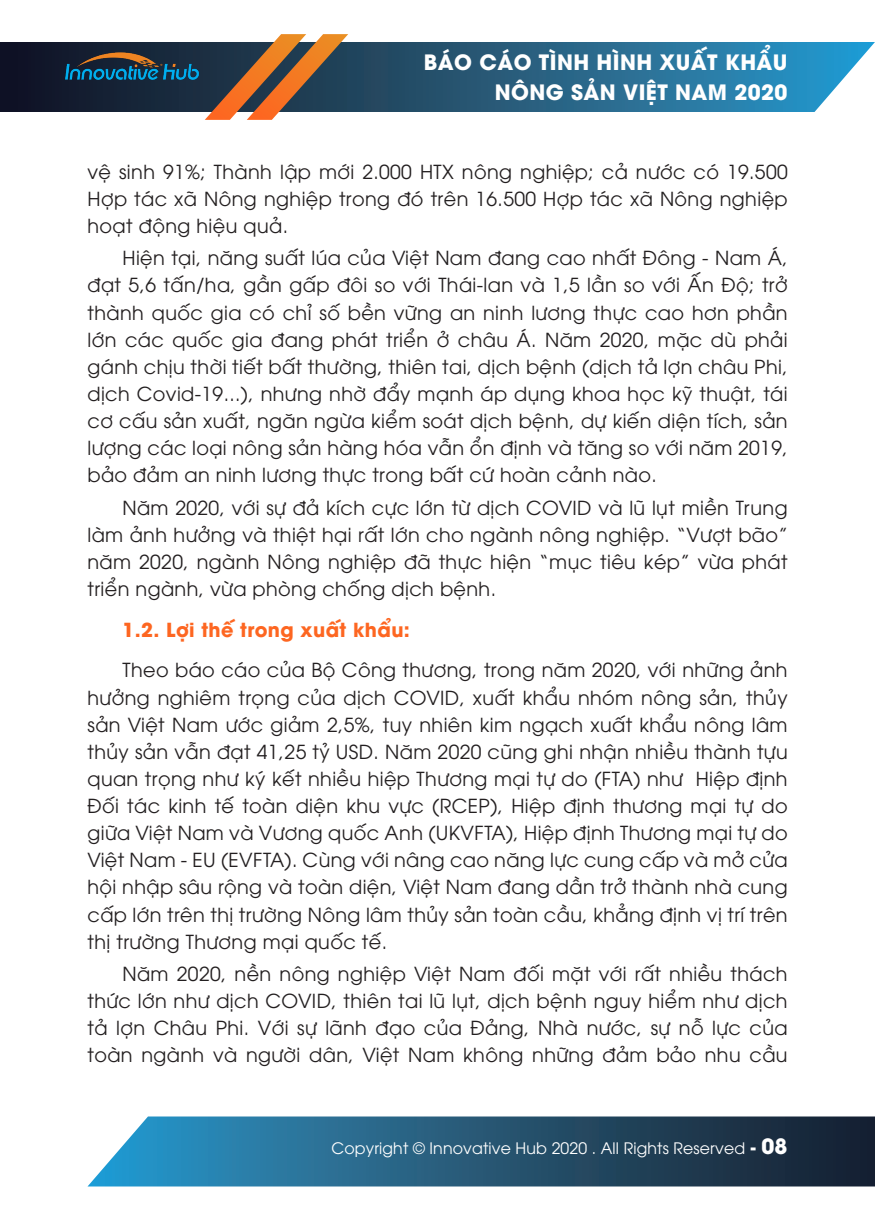
<style>
.page{position:relative;width:875px;height:1225px;background:#fff}
.page>*{position:absolute;margin:0;border:0;box-sizing:border-box;transform-origin:0 0}
.t1{font:700 21px/29.8px "UTM Avo";letter-spacing:.02em;color:#fff;text-align:right}
.Content{font:19.25px/27.1px "UTM Avo";letter-spacing:.02em;color:#231f20;text-align:justify}
.Heading3{font:700 19.25px "UTM Avo";letter-spacing:.02em;color:#fd6621}
.t2{font:15.75px "UTM Avo";letter-spacing:.01em;color:#fff}
.s1{font-weight:700;font-size:17.5px}
.s2{font-weight:700;font-size:21px}
</style>
<div class="page">
<svg style="left:0;top:42px;width:875px;height:70px;background:#2d6383"></svg>
<svg style="left:88px;top:1116px;width:787px;height:70px;background:#2d5e7c"></svg>
<img style="left:56px;top:42px;width:149px;height:48px">
<svg style="left:205px;top:34px;width:143px;height:86px;background:#846754"></svg>
<p class="t1" style="left:424px;top:45px;width:365px">BÁO CÁO TÌNH HÌNH XUẤT KHẨU<br>NÔNG SẢN VIỆT NAM 2020</p>
<p class="Content" style="left:88px;top:156px;width:702px">vệ sinh 91%; Thành lập mới 2.000 HTX nông nghiệp; cả nước có 19.500<br>Hợp tác xã Nông nghiệp trong đó trên 16.500 Hợp tác xã Nông nghiệp hoạt động hiệu quả.</p>
<p class="Content" style="left:88px;top:243px;width:702px;text-indent:35px">Hiện tại, năng suất lúa của Việt Nam đang cao nhất Đông - Nam Á, đạt 5,6 tấn/ha, gần gấp đôi so với Thái-lan và 1,5 lần so với Ấn Độ; trở thành quốc gia có chỉ số bền vững an ninh lương thực cao hơn phần lớn các quốc gia đang phát triển ở châu Á. Năm 2020, mặc dù phải gánh chịu thời tiết bất thường, thiên tai, dịch bệnh (dịch tả lợn châu Phi, dịch Covid-19...), nhưng nhờ đẩy mạnh áp dụng khoa học kỹ thuật, tái cơ cấu sản xuất, ngăn ngừa kiểm soát dịch bệnh, dự kiến diện tích, sản lượng các loại nông sản hàng hóa vẫn ổn định và tăng so với năm 2019, bảo đảm an ninh lương thực trong bất cứ hoàn cảnh nào.</p>
<p class="Content" style="left:88px;top:492px;width:702px;text-indent:35px">Năm 2020, với sự đả kích cực lớn từ dịch COVID và lũ lụt miền Trung làm ảnh hưởng và thiệt hại rất lớn cho ngành nông nghiệp. “Vượt bão” năm 2020, ngành Nông nghiệp đã thực hiện “mục tiêu kép” vừa phát triển ngành, vừa phòng chống dịch bệnh.</p>
<p class="Heading3" style="left:122px;top:614px;width:289px">1.2. Lợi thế trong xuất khẩu:</p>
<p class="Content" style="left:88px;top:655px;width:702px;text-indent:35px">Theo báo cáo của Bộ Công thương, trong năm 2020, với những ảnh hưởng nghiêm trọng của dịch COVID, xuất khẩu nhóm nông sản, thủy sản Việt Nam ước giảm 2,5%, tuy nhiên kim ngạch xuất khẩu nông lâm thủy sản vẫn đạt 41,25 tỷ USD. Năm 2020 cũng ghi nhận nhiều thành tựu quan trọng như ký kết nhiều hiệp Thương mại tự do (FTA) như Hiệp định Đối tác kinh tế toàn diện khu vực (RCEP), Hiệp định thương mại tự do giữa Việt Nam và Vương quốc Anh (UKVFTA), Hiệp định Thương mại tự do Việt Nam - EU (EVFTA). Cùng với nâng cao năng lực cung cấp và mở cửa hội nhập sâu rộng và toàn diện, Việt Nam đang dần trở thành nhà cung cấp lớn trên thị trường Nông lâm thủy sản toàn cầu, khẳng định vị trí trên thị trường Thương mại quốc tế.</p>
<p class="Content" style="left:88px;top:959px;width:702px;text-indent:35px">Năm 2020, nền nông nghiệp Việt Nam đối mặt với rất nhiều thách thức lớn như dịch COVID, thiên tai lũ lụt, dịch bệnh nguy hiểm như dịch tả lợn Châu Phi. Với sự lãnh đạo của Đảng, Nhà nước, sự nỗ lực của toàn ngành và người dân, Việt Nam không những đảm bảo nhu cầu</p>
<p class="t2" style="left:331px;top:1136px;width:458px">Copyright © Innovative Hub 2020 . All Rights Reserved <span class="s1">-</span> <span class="s2">08</span></p>
</div>
